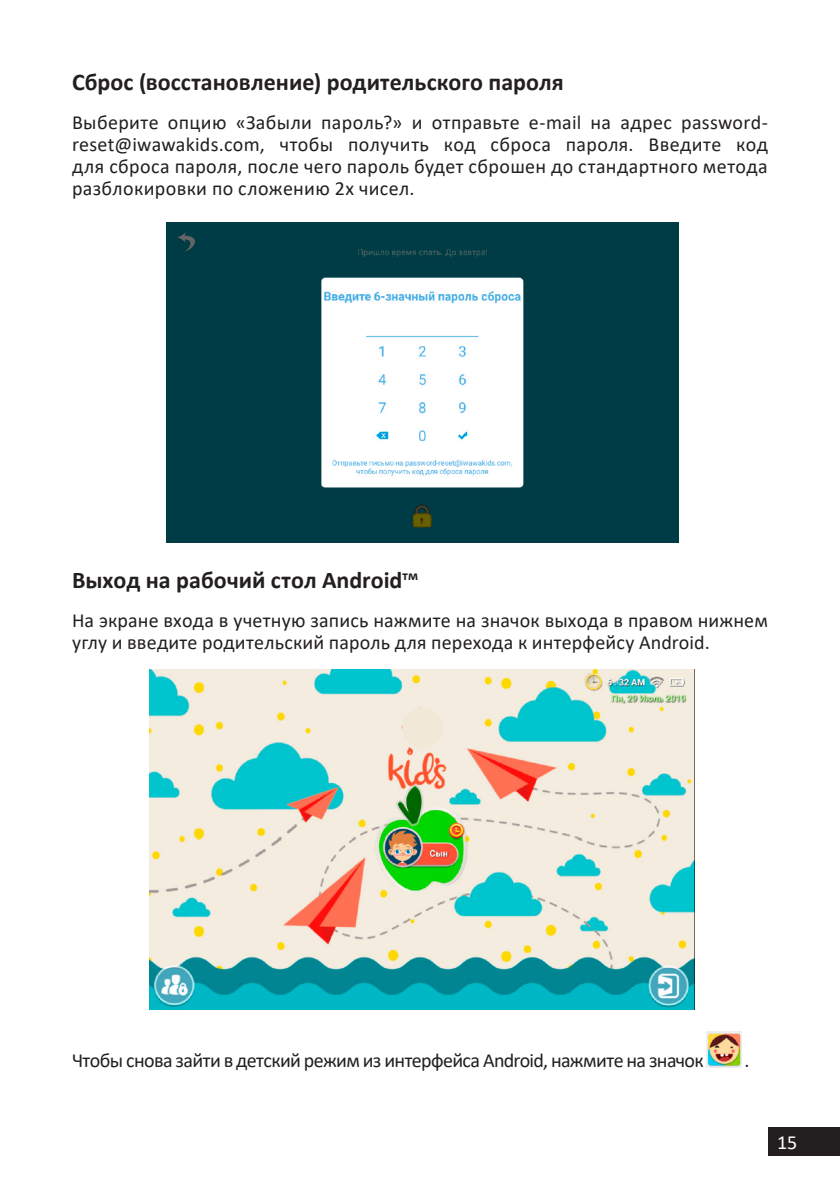
<style>
.page{position:relative;width:840px;height:1191px;background:#fff}
.page>*{position:absolute;margin:0;border:0;box-sizing:border-box;transform-origin:0 0}
.Заголовок_12{font:700 24px "Calibri";color:#231f20}
.Заголовок_12-2{font:20px/22px "Calibri";letter-spacing:.01em;color:#231f20;text-align:justify}
.Заголовок_12-3{font:20px "Calibri";letter-spacing:-.03em;color:#231f20}
.t1{font:20px "Calibri";color:#fff}
</style>
<div class="page">
<div style="left:767px;top:1126px;width:72px;height:29px;background:#231f20"></div>
<img style="left:706px;top:1031px;width:35px;height:36px">
<img style="left:166px;top:223px;width:512px;height:319px">
<img style="left:150px;top:670px;width:544px;height:340px">
<div style="left:402px;top:707px;width:41px;height:41px;background:#f1e8d8;border-radius:50%"></div>
<p class="Заголовок_12" style="left:72px;top:65px;width:493px">Сброс (восстановление) родительского пароля</p>
<p class="Заголовок_12-2" style="left:72px;top:111px;width:697px">Выберите опцию «Забыли пароль?» и отправьте e-mail на адрес password&shy;reset@iwawakids.com, чтобы получить код сброса пароля. Введите код для сброса пароля, после чего пароль будет сброшен до стандартного метода разблокировки по сложению 2х чисел.</p>
<p class="Заголовок_12" style="left:72px;top:563px;width:347px">Выход на рабочий стол Android<sup>тм</sup></p>
<p class="Заголовок_12-2" style="left:72px;top:609px;width:697px">На экране входа в учетную запись нажмите на значок выхода в правом нижнем углу и введите родительский пароль для перехода к интерфейсу Android.</p>
<p class="Заголовок_12-3" style="left:72px;top:1047px;width:633px">Чтобы снова зайти в детский режим из интерфейса Android, нажмите на значок</p>
<p class="Заголовок_12-2" style="left:744px;top:1049px;width:7px">.</p>
<p class="t1" style="left:776px;top:1128px;width:22px">15</p>
</div>
